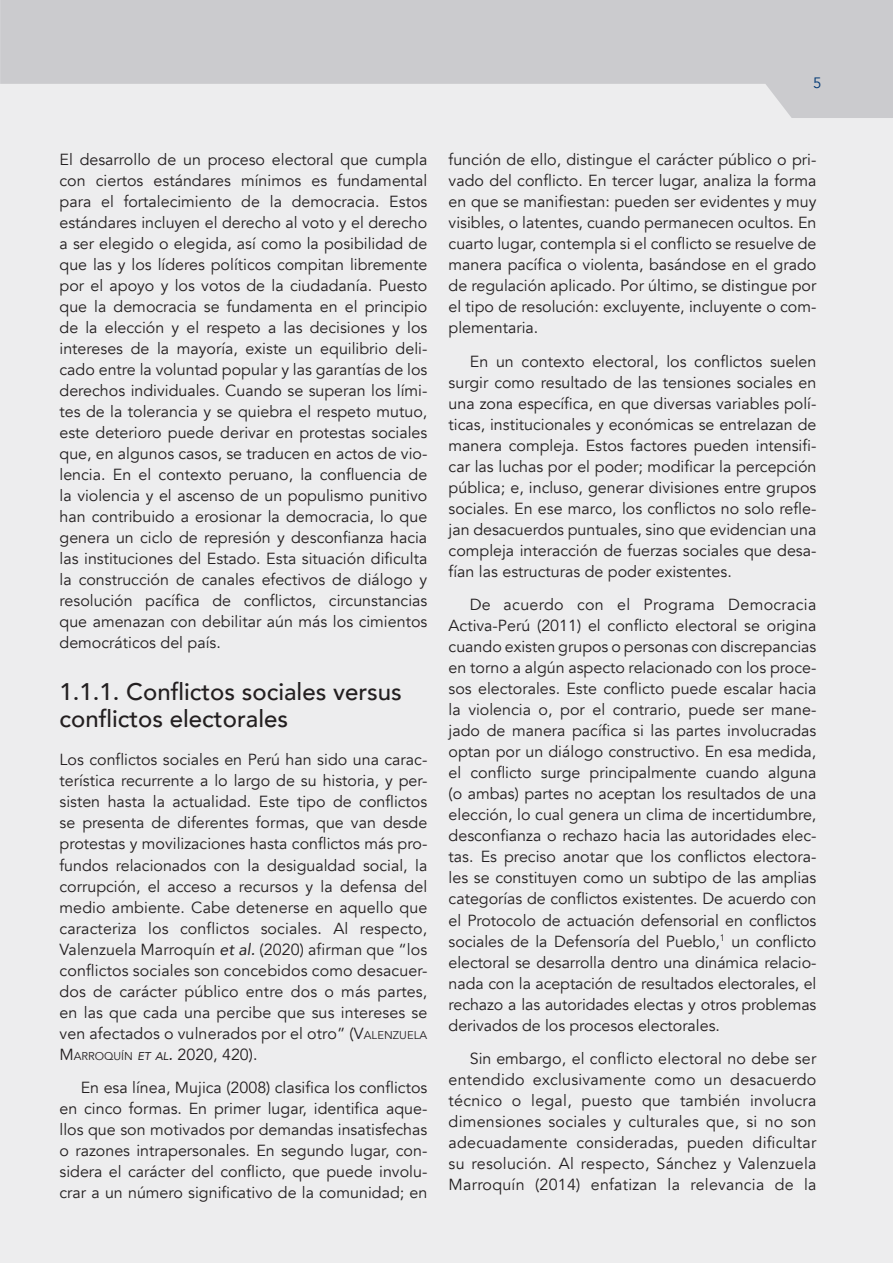
<style>
.page{position:relative;width:893px;height:1263px;background:#ededee}
.page>*{position:absolute;margin:0;border:0;box-sizing:border-box;transform-origin:0 0}
.Subtitulo{font:500 24px/27px "Avenir";color:#231f20}
.Cuerpo_de_texto{font:16.05px/21px "Avenir";color:#231f20;text-align:justify}
.Primer_parrafo{font:16.05px/21px "Avenir";color:#231f20;text-align:justify}
.t1{font:15px "Avenir";color:#013874}
.s1{font-style:italic}
.s2{font-style:inherit}
.s3{font-size:11.25px}
.s4{font-style:italic;font-size:11.25px}
</style>
<div class="page">
<svg style="left:1px;top:0;width:892px;height:118px;fill:#cbcbce"></svg>
<svg style="left:0;top:0;width:1px;height:84px"></svg>
<p class="t1" style="left:813px;top:74px;width:10px">5</p>
<p class="Primer_parrafo" style="left:60px;top:149px;width:369px">El desarrollo de un proceso electoral que cumpla con ciertos estándares mínimos es fundamental para el fortalecimiento de la democracia. Estos estándares incluyen el derecho al voto y el derecho a ser elegido o elegida, así como la posibilidad de que las y los líderes políticos compitan libremente por el apoyo y los votos de la ciudadanía. Puesto que la democracia se fundamenta en el principio de la elección y el respeto a las decisiones y los intereses de la mayoría, existe un equilibrio deli&shy;cado entre la voluntad popular y las garantías de los derechos individuales. Cuando se superan los lími&shy;tes de la tolerancia y se quiebra el respeto mutuo, este deterioro puede derivar en protestas sociales que, en algunos casos, se traducen en actos de vio&shy;lencia. En el contexto peruano, la confluencia de la violencia y el ascenso de un populismo punitivo han contribuido a erosionar la democracia, lo que genera un ciclo de represión y desconfianza hacia las instituciones del Estado. Esta situación dificulta la construcción de canales efectivos de diálogo y resolución pacífica de conflictos, circunstancias que amenazan con debilitar aún más los cimientos democráticos del país.</p>
<p class="Subtitulo" style="left:60px;top:677px;width:344px">1.1.1. Conflictos sociales versus conflictos electorales</p>
<p class="Primer_parrafo" style="left:60px;top:750px;width:369px">Los conflictos sociales en Perú han sido una carac&shy;terística recurrente a lo largo de su historia, y per&shy;sisten hasta la actualidad. Este tipo de conflictos se presenta de diferentes formas, que van desde protestas y movilizaciones hasta conflictos más pro&shy;fundos relacionados con la desigualdad social, la corrupción, el acceso a recursos y la defensa del medio ambiente. Cabe detenerse en aquello que caracteriza los conflictos sociales. Al respecto, Valenzuela Marroquín <span class="s1">et al.</span> (2020) afirman que “los conflictos sociales son concebidos como desacuer&shy;dos de carácter público entre dos o más partes, en las que cada una percibe que sus intereses se ven afectados o vulnerados por el otro” (<span class="s2">V</span><span class="s3">ALENZUELA </span><span class="s2">M</span><span class="s3">ARROQUÍN</span> <span class="s4">et al</span><span class="s1">.</span> 2020, 420).</p>
<p class="Cuerpo_de_texto" style="left:60px;top:1077px;width:369px;text-indent:21px">En esa línea, Mujica (2008) clasifica los conflictos en cinco formas. En primer lugar, identifica aque&shy;llos que son motivados por demandas insatisfechas o razones intrapersonales. En segundo lugar, con&shy;sidera el carácter del conflicto, que puede involu&shy;crar a un número significativo de la comunidad; en</p>
<p class="Cuerpo_de_texto" style="left:449px;top:149px;width:369px">función de ello, distingue el carácter público o pri&shy;vado del conflicto. En tercer lugar, analiza la forma en que se manifiestan: pueden ser evidentes y muy visibles, o latentes, cuando permanecen ocultos. En cuarto lugar, contempla si el conflicto se resuelve de manera pacífica o violenta, basándose en el grado de regulación aplicado. Por último, se distingue por el tipo de resolución: excluyente, incluyente o com&shy;plementaria.</p>
<p class="Cuerpo_de_texto" style="left:449px;top:351px;width:369px;text-indent:21px">En un contexto electoral, los conflictos suelen surgir como resultado de las tensiones sociales en una zona específica, en que diversas variables polí&shy;ticas, institucionales y económicas se entrelazan de manera compleja. Estos factores pueden intensifi&shy;car las luchas por el poder; modificar la percepción pública; e, incluso, generar divisiones entre grupos sociales. En ese marco, los conflictos no solo refle&shy;jan desacuerdos puntuales, sino que evidencian una compleja interacción de fuerzas sociales que desa&shy;fían las estructuras de poder existentes.</p>
<p class="Cuerpo_de_texto" style="left:449px;top:595px;width:369px;text-indent:21px">De acuerdo con el Programa Democracia Activa-Perú (2011) el conflicto electoral se origina cuando existen grupos o personas con discrepancias en torno a algún aspecto relacionado con los proce&shy;sos electorales. Este conflicto puede escalar hacia la violencia o, por el contrario, puede ser mane&shy;jado de manera pacífica si las partes involucradas optan por un diálogo constructivo. En esa medida, el conflicto surge principalmente cuando alguna (o ambas) partes no aceptan los resultados de una elección, lo cual genera un clima de incertidumbre, desconfianza o rechazo hacia las autoridades elec&shy;tas. Es preciso anotar que los conflictos electora&shy;les se constituyen como un subtipo de las amplias categorías de conflictos existentes. De acuerdo con el Protocolo de actuación defensorial en conflictos sociales de la Defensoría del Pueblo,<sup>1</sup> un conflicto electoral se desarrolla dentro una dinámica relacio&shy;nada con la aceptación de resultados electorales, el rechazo a las autoridades electas y otros problemas derivados de los procesos electorales.</p>
<p class="Cuerpo_de_texto" style="left:449px;top:1048px;width:369px;text-indent:21px">Sin embargo, el conflicto electoral no debe ser entendido exclusivamente como un desacuerdo técnico o legal, puesto que también involucra dimensiones sociales y culturales que, si no son adecuadamente consideradas, pueden dificultar su resolución. Al respecto, Sánchez y Valenzuela Marroquín (2014) enfatizan la relevancia de la</p>
</div>
